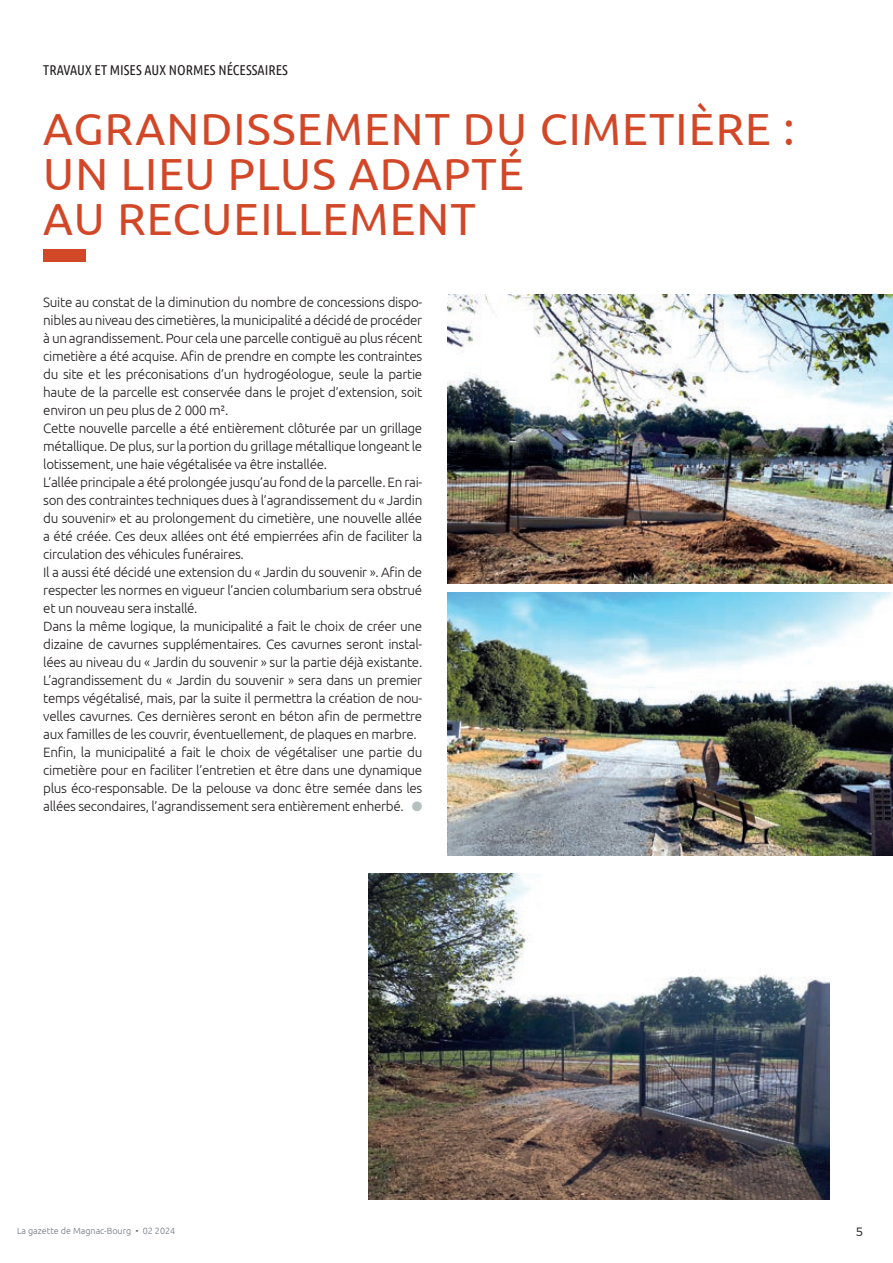
<style>
.page{position:relative;width:893px;height:1263px;background:#fff}
.page>*{position:absolute;margin:0;border:0;box-sizing:border-box;transform-origin:0 0}
.t1{font:45px "Ubuntu";letter-spacing:.025em;color:#d24727}
.t2{font:14.25px "Ubuntu Condensed";color:#231f20}
.t3{font:300 13.5px/18px "Ubuntu";letter-spacing:-.025em;color:#231f20}
.t4{font:300 12px "Montserrat";color:#231f20}
.t5{font:300 9px "Ubuntu";color:#6e757b}
.s1{color:#b7c0c1}
</style>
<div class="page">
<img style="left:448px;top:294px;width:445px;height:290px">
<img style="left:448px;top:592px;width:445px;height:263px">
<div style="left:43px;top:249px;width:43px;height:13px;background:#d24727"></div>
<img style="left:368px;top:874px;width:461px;height:325px">
<p class="t2" style="left:43px;top:61px;width:246px">TRAVAUX ET MISES AUX NORMES NÉCESSAIRES</p>
<h1 class="t1" style="left:43px;top:101px;width:61px">AGRA</h1>
<h1 class="t1" style="left:166px;top:101px;width:62px">NDISSEME</h1>
<h1 class="t1" style="left:391px;top:101px;width:174px">NT DU CIMETI</h1>
<h1 class="t1" style="left:689px;top:101px;width:107px">ÈRE :</h1>
<h1 class="t1" style="left:43px;top:146px;width:336px">UN LIEU PLUSADAPT</h1>
<h1 class="t1" style="left:498px;top:146px;width:27px">É</h1>
<h1 class="t1" style="left:43px;top:191px;width:102px">AU REC</h1>
<h1 class="t1" style="left:201px;top:191px;width:59px">UEILLEME</h1>
<h1 class="t1" style="left:416px;top:191px;width:53px">NT</h1>
<p class="t3" style="left:43px;top:293px;width:381px">Suite au constat de la diminution du nombre de concessions dispo&shy;nibles au niveau des cimetières, la municipalité a décidé de procéder à un agrandissement. Pour cela une parcelle contiguë au plus récent cimetière a été acquise. Afin de prendre en compte les contraintes du site et les préconisations d’un hydrogéologue, seule la partie haute de la parcelle est conservée dans le projet d’extension, soit environ un peu plus de 2 000 m².<br>Cette nouvelle parcelle a été entièrement clôturée par un grillage métallique. De plus, sur la portion du grillage métallique longeant le lotissement, une haie végétalisée va être installée.<br>L’allée principale a été prolongée jusqu’au fond de la parcelle. En rai&shy;son des contraintes techniques dues à l’agrandissement du « Jardin du souvenir» et au prolongement du cimetière, une nouvelle allée a été créée. Ces deux allées ont été empierrées afin de faciliter la circulation des véhicules funéraires.<br>Il a aussi été décidé une extension du « Jardin du souvenir ». Afin de respecter les normes en vigueur l’ancien columbarium sera obstrué et un nouveau sera installé.<br>Dans la même logique, la municipalité a fait le choix de créer une dizaine de cavurnes supplémentaires. Ces cavurnes seront instal&shy;lées au niveau du « Jardin du souvenir » sur la partie déjà existante.<br>L’agrandissement du « Jardin du souvenir » sera dans un premier temps végétalisé, mais, par la suite il permettra la création de nou&shy;velles cavurnes. Ces dernières seront en béton afin de permettre aux familles de les couvrir, éventuellement, de plaques en marbre.<br>Enfin, la municipalité a fait le choix de végétaliser une partie du cimetière pour en faciliter l’entretien et être dans une dynamique plus éco-responsable. De la pelouse va donc être semée dans les allées secondaires, l’agrandissement sera entièrement enherbé. <span class="s1">●</span></p>
<p class="t5" style="left:17px;top:1225px;width:160px">La gazette de Magnac-Bourg • 02 2024</p>
<p class="t4" style="left:856px;top:1225px;width:8px">5</p>
</div>
